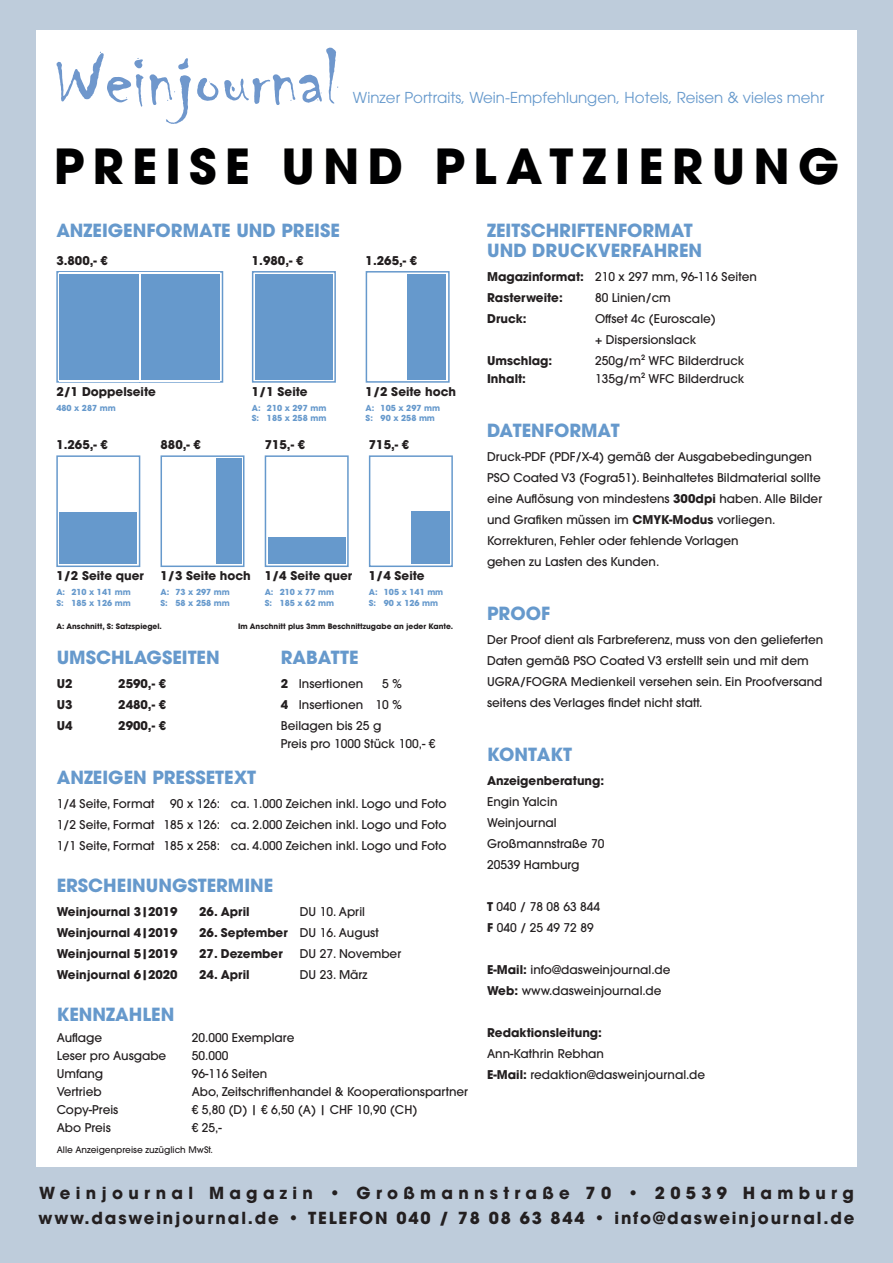
<style>
.page{position:relative;width:893px;height:1263px;background:#beccdb}
.page>*{position:absolute;margin:0;border:0;box-sizing:border-box;transform-origin:0 0}
.t1{font:83.85px "Chiller";color:#6f97cc}
.t2{font:700 48px "ITC Avant Garde Pro";letter-spacing:.17em;color:#000001}
.t3{font:700 18px/19.5px "ITC Avant Garde Pro";color:#69c}
.t4{font:700 16.5px/25.5px "ITC Avant Garde Pro";letter-spacing:.115em;color:#231f20}
.t5{font:15px "ITC Avant Garde Pro";color:#69c}
.t6{font:500 12px/21px "ITC Avant Garde Pro";color:#231f20}
.t7{font:700 12px/21px "ITC Avant Garde Pro";color:#231f20}
.t8{font:500 9px "ITC Avant Garde Pro";color:#231f20}
.t9{font:700 8.25px/10.5px "ITC Avant Garde Pro";color:#69c}
.t10{font:700 7.5px "ITC Avant Garde Pro";color:#231f20}
.s1{font-weight:700}
.s2{font-weight:500}
</style>
<div class="page">
<div style="left:36px;top:30px;width:821px;height:1136px;background:#fff"></div>
<div style="left:56px;top:271px;width:84px;height:112px;background:#69c;border:2px solid #69c"></div>
<div style="left:252px;top:271px;width:84px;height:112px;background:#69c;border:2px solid #69c"></div>
<div style="left:366px;top:271px;width:84px;height:112px;background:#fff;border:2px solid #69c"></div>
<div style="left:56px;top:455px;width:84px;height:112px;background:#fff;border:2px solid #69c"></div>
<div style="left:265px;top:455px;width:84px;height:112px;background:#fff;border:2px solid #69c"></div>
<div style="left:161px;top:455px;width:83px;height:112px;background:#fff;border:2px solid #69c"></div>
<div style="left:369px;top:455px;width:84px;height:112px;background:#fff;border:2px solid #69c"></div>
<svg style="left:139px;top:271px;width:84px;height:112px"></svg>
<div style="left:60px;top:273px;width:160px;height:9px;background:#fff"></div>
<div style="left:60px;top:372px;width:160px;height:9px;background:#69c"></div>
<div style="left:60px;top:274px;width:160px;height:105px;background:#69c"></div>
<hr style="left:139px;top:274px;width:2px;height:105px;background:#fff">
<div style="left:408px;top:274px;width:38px;height:105px;background:#69c"></div>
<div style="left:60px;top:512px;width:77px;height:52px;background:#69c"></div>
<div style="left:268px;top:537px;width:77px;height:27px;background:#69c"></div>
<div style="left:216px;top:458px;width:26px;height:106px;background:#69c"></div>
<div style="left:411px;top:511px;width:39px;height:53px;background:#69c"></div>
<h1 class="t1" style="left:54px;top:33px;width:287px">Weinjournal</h1>
<h2 class="t2" style="left:54px;top:135px;width:787px">PREISE UND PLATZIERUNG</h2>
<p class="t5" style="left:353px;top:88px;width:473px">Winzer Portraits, Wein-Empfehlungen, Hotels, Reisen &amp; vieles mehr</p>
<h3 class="t3" style="left:56px;top:221px;width:285px">ANZEIGENFORMATE UND PREISE</h3>
<h3 class="t3" style="left:487px;top:221px;width:217px">ZEITSCHRIFTENFORMAT<br>UND DRUCKVERFAHREN</h3>
<p class="t7" style="left:56px;top:250px;width:53px">3.800,- €</p>
<p class="t7" style="left:252px;top:250px;width:53px">1.980,- €</p>
<p class="t7" style="left:366px;top:250px;width:53px">1.265,- €</p>
<p class="t7" style="left:56px;top:381px;width:101px">2/1 Doppelseite</p>
<p class="t9" style="left:56px;top:402px;width:61px">480 x 287 mm</p>
<p class="t7" style="left:252px;top:381px;width:57px">1/1 Seite</p>
<p class="t9" style="left:252px;top:402px;width:76px">A: 210 x 297 mm<br>S: 185 x 258 mm</p>
<p class="t7" style="left:366px;top:381px;width:92px">1/2 Seite hoch</p>
<p class="t9" style="left:366px;top:402px;width:76px">A: 105 x 297 mm<br>S: 90 x 258 mm</p>
<p class="t7" style="left:56px;top:434px;width:53px">1.265,- €</p>
<p class="t7" style="left:161px;top:434px;width:42px">880,- €</p>
<p class="t7" style="left:265px;top:434px;width:42px">715,- €</p>
<p class="t7" style="left:369px;top:434px;width:42px">715,- €</p>
<p class="t7" style="left:56px;top:565px;width:89px">1/2 Seite quer</p>
<p class="t9" style="left:56px;top:587px;width:76px">A: 210 x 141 mm<br>S: 185 x 126 mm</p>
<p class="t7" style="left:161px;top:565px;width:92px">1/3 Seite hoch</p>
<p class="t9" style="left:161px;top:587px;width:71px">A: 73 x 297 mm<br>S: 58 x 258 mm</p>
<p class="t7" style="left:265px;top:565px;width:89px">1/4 Seite quer</p>
<p class="t9" style="left:265px;top:587px;width:71px">A: 210 x 77 mm<br>S: 185 x 62 mm</p>
<p class="t7" style="left:369px;top:565px;width:57px">1/4 Seite</p>
<p class="t9" style="left:369px;top:587px;width:76px">A: 105 x 141 mm<br>S: 90 x 126 mm</p>
<p class="t10" style="left:56px;top:621px;width:107px">A: Anschnitt, S: Satzspiegel.</p>
<p class="t10" style="left:238px;top:621px;width:217px">Im Anschnitt plus 3mm Beschnittzugabe an jeder Kante.</p>
<h3 class="t3" style="left:57px;top:647px;width:165px">UMSCHLAGSEITEN</h3>
<p class="t7" style="left:57px;top:672px;width:17px">U2</p>
<p class="t7" style="left:118px;top:672px;width:49px">2590,- €</p>
<p class="t7" style="left:57px;top:693px;width:17px">U3</p>
<p class="t7" style="left:118px;top:693px;width:49px">2480,- €</p>
<p class="t7" style="left:57px;top:714px;width:17px">U4</p>
<p class="t7" style="left:118px;top:714px;width:49px">2900,- €</p>
<h3 class="t3" style="left:57px;top:767px;width:201px">ANZEIGEN PRESSETEXT</h3>
<p class="t6" style="left:57px;top:793px;width:99px">1/4 Seite, Format</p>
<h3 class="t3" style="left:281px;top:647px;width:79px">RABATTE</h3>
<p class="t6" style="left:281px;top:673px;width:84px"><span class="s1">2</span> Insertionen</p>
<p class="t6" style="left:281px;top:673px;width:123px;text-align:justify;text-indent:101px">5 % <span class="s1">4</span> Insertionen 10 % Beilagen bis 25 g</p>
<p class="t6" style="left:281px;top:733px;width:156px">Preis pro 1000 Stück 100,- €</p>
<p class="t6" style="left:57px;top:793px;width:391px;text-align:justify;text-indent:114px">90 x 126: ca. 1.000 Zeichen inkl. Logo und Foto 1/2 Seite, Format 185 x 126: ca. 2.000 Zeichen inkl. Logo und Foto 1/1 Seite, Format 185 x 258: ca. 4.000 Zeichen inkl. Logo und Foto</p>
<h3 class="t3" style="left:57px;top:875px;width:218px">ERSCHEINUNGSTERMINE</h3>
<p class="t7" style="left:57px;top:900px;width:123px">Weinjournal 3|2019</p>
<p class="t7" style="left:199px;top:900px;width:52px">26. April</p>
<p class="t6" style="left:300px;top:901px;width:67px">DU 10. April</p>
<p class="t7" style="left:57px;top:921px;width:123px">Weinjournal 4|2019</p>
<p class="t7" style="left:199px;top:921px;width:181px">26. September <span class="s2">DU 16. August</span></p>
<p class="t7" style="left:57px;top:942px;width:123px">Weinjournal 5|2019</p>
<p class="t7" style="left:199px;top:942px;width:85px">27. Dezember</p>
<p class="t6" style="left:300px;top:943px;width:103px">DU 27. November</p>
<p class="t7" style="left:57px;top:963px;width:123px">Weinjournal 6|2020</p>
<p class="t7" style="left:199px;top:963px;width:52px">24. April</p>
<p class="t6" style="left:300px;top:964px;width:69px">DU 23. März</p>
<h3 class="t3" style="left:57px;top:1004px;width:119px">KENNZAHLEN</h3>
<p class="t6" style="left:57px;top:1027px;width:47px">Auflage</p>
<p class="t6" style="left:192px;top:1027px;width:104px">20.000 Exemplare</p>
<p class="t6" style="left:57px;top:1045px;width:111px">Leser pro Ausgabe</p>
<p class="t6" style="left:192px;top:1045px;width:38px">50.000</p>
<p class="t6" style="left:57px;top:1063px;width:48px">Umfang</p>
<p class="t6" style="left:192px;top:1063px;width:77px">96-116 Seiten</p>
<p class="t6" style="left:57px;top:1081px;width:47px">Vertrieb</p>
<p class="t6" style="left:192px;top:1081px;width:278px">Abo, Zeitschriftenhandel &amp; Kooperationspartner</p>
<p class="t6" style="left:57px;top:1099px;width:63px">Copy-Preis</p>
<p class="t6" style="left:192px;top:1099px;width:227px">€ 5,80 (D) | € 6,50 (A) | CHF 10,90 (CH)</p>
<p class="t6" style="left:57px;top:1117px;width:56px">Abo Preis</p>
<p class="t6" style="left:192px;top:1117px;width:32px">€ 25,-</p>
<p class="t8" style="left:57px;top:1143px;width:158px">Alle Anzeigenpreise zuzüglich MwSt.</p>
<p class="t7" style="left:487px;top:266px;width:271px">Magazinformat: <span class="s2">210 x 297 mm, 96-116 Seiten<br></span>Rasterweite:</p>
<p class="t6" style="left:595px;top:287px;width:77px">80 Linien/cm</p>
<p class="t7" style="left:487px;top:308px;width:41px">Druck:</p>
<p class="t6" style="left:595px;top:308px;width:122px">Offset 4c (Euroscale) + Dispersionslack</p>
<p class="t7" style="left:487px;top:350px;width:67px">Umschlag:</p>
<p class="t6" style="left:595px;top:350px;width:151px">250g/m² WFC Bilderdruck</p>
<p class="t7" style="left:487px;top:368px;width:40px">Inhalt:</p>
<p class="t6" style="left:595px;top:368px;width:151px">135g/m² WFC Bilderdruck</p>
<h3 class="t3" style="left:487px;top:420px;width:134px">DATENFORMAT</h3>
<p class="t6" style="left:487px;top:446px;width:337px">Druck-PDF (PDF/X-4) gemäß der Ausgabebedingungen PSO Coated V3 (Fogra51). Beinhaltetes Bildmaterial sollte eine Auflösung von mindestens <span class="s1">300dpi</span> haben. Alle Bilder und Grafiken müssen im <span class="s1">CMYK-Modus</span> vorliegen.<br>Korrekturen, Fehler oder fehlende Vorlagen<br>gehen zu Lasten des Kunden.</p>
<h3 class="t3" style="left:487px;top:603px;width:65px">PROOF</h3>
<p class="t6" style="left:487px;top:629px;width:338px">Der Proof dient als Farbreferenz, muss von den gelieferten Daten gemäß PSO Coated V3 erstellt sein und mit dem UGRA/FOGRA Medienkeil versehen sein. Ein Proofversand seitens des Verlages findet nicht statt.</p>
<h3 class="t3" style="left:487px;top:744px;width:87px">KONTAKT</h3>
<p class="t7" style="left:487px;top:770px;width:119px">Anzeigenberatung:</p>
<p class="t6" style="left:487px;top:791px;width:119px">Engin Yalcin<br>Weinjournal<br>Großmannstraße 70<br>20539 Hamburg</p>
<p class="t6" style="left:487px;top:896px;width:115px"><span class="s1">T</span> 040 / 78 08 63 844<br><span class="s1">F</span> 040 / 25 49 72 89</p>
<p class="t6" style="left:487px;top:959px;width:185px"><span class="s1">E-Mail:</span> info@dasweinjournal.de<br><span class="s1">Web:</span> www.dasweinjournal.de</p>
<p class="t7" style="left:487px;top:1022px;width:116px">Redaktionsleitung:</p>
<p class="t6" style="left:487px;top:1043px;width:220px">Ann-Kathrin Rebhan<br><span class="s1">E-Mail:</span> redaktion@dasweinjournal.de</p>
<h3 class="t4" style="left:39px;top:1180px;width:817px">Weinjournal Magazin • Großmannstraße 70 • 20539 Hamburg www.dasweinjournal.de • TELEFON 040 / 78 08 63 844 • info@dasweinjournal.de</h3>
</div>
